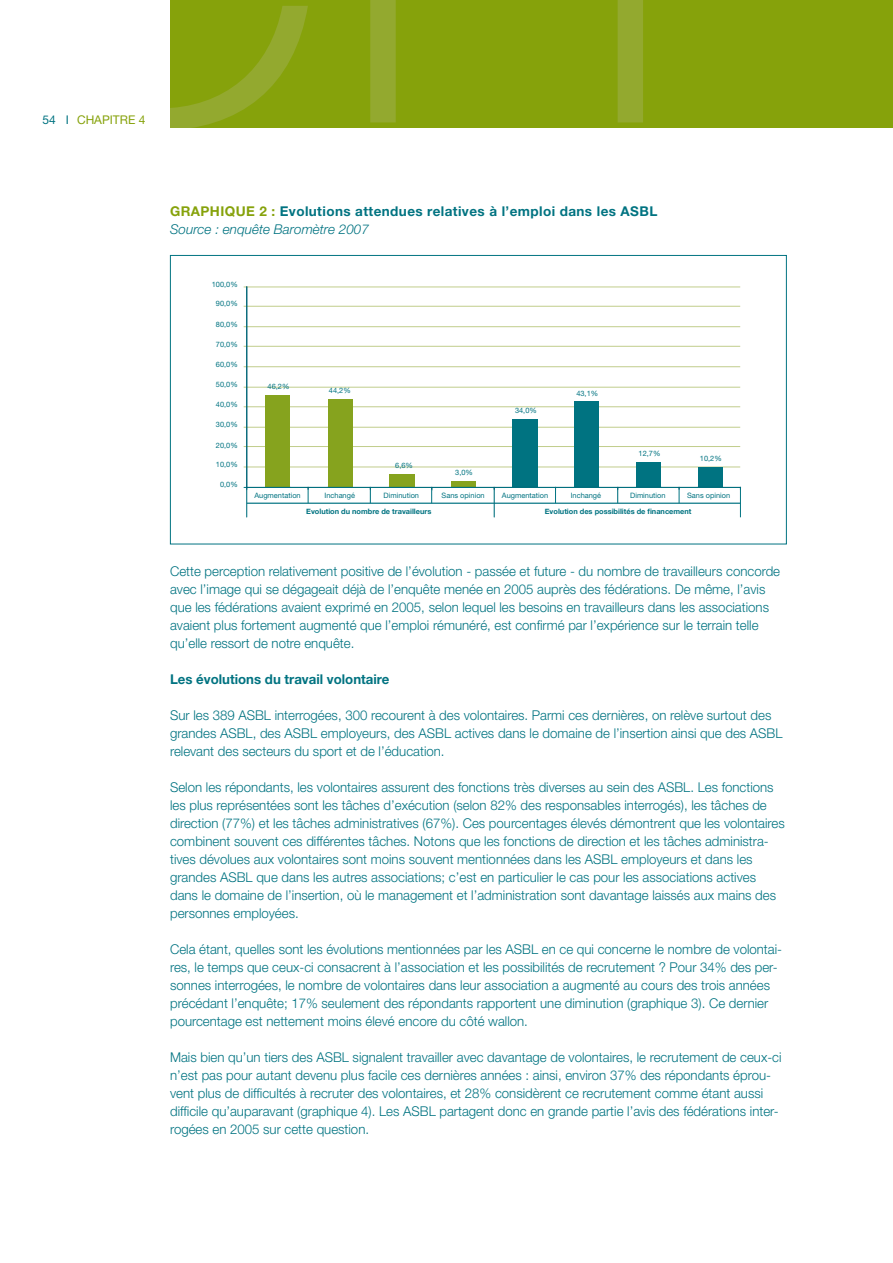
<style>
.page{position:relative;width:893px;height:1263px;background:#fff}
.page>*{position:absolute;margin:0;border:0;box-sizing:border-box;transform-origin:0 0}
.t1{font:300 13.5px/18px "Helvetica Neue";color:#007381}
.t2{font:700 13.5px/18px "Helvetica Neue";letter-spacing:.03em;color:#007381}
.t3{font:700 13.5px "Helvetica Neue";color:#007381}
.t4{font:700 13.5px "Helvetica Neue";color:#86a20b}
.t5{font:12px "Helvetica Neue";color:#86a20b}
.t6{font:7.35px "Helvetica Neue";color:#007381}
.t7{font:700 7.35px "Helvetica Neue";color:#007381}
.s1{color:#007381}
.s2{color:#86a20b}
.s3{font-weight:300;font-style:italic}
</style>
<div class="page">
<div style="left:170px;top:0;width:723px;height:128px;background:#86a20b"></div>
<svg style="left:170px;top:6px;width:138px;height:122px"></svg>
<svg style="left:370px;top:0;width:273px;height:122px"></svg>
<hr style="left:244px;top:467px;width:496px;height:1px;background:#c1cd8c">
<hr style="left:244px;top:446px;width:496px;height:1px;background:#c1cd8c">
<hr style="left:244px;top:427px;width:496px;height:1px;background:#c1cd8c">
<hr style="left:244px;top:406px;width:496px;height:1px;background:#c1cd8c">
<hr style="left:244px;top:387px;width:496px;height:1px;background:#c1cd8c">
<hr style="left:244px;top:366px;width:496px;height:1px;background:#c1cd8c">
<hr style="left:244px;top:346px;width:496px;height:1px;background:#c1cd8c">
<hr style="left:244px;top:326px;width:496px;height:1px;background:#c1cd8c">
<hr style="left:244px;top:306px;width:496px;height:1px;background:#c1cd8c">
<hr style="left:244px;top:287px;width:496px;height:1px;background:#c1cd8c">
<hr style="left:247px;top:503px;width:493px;height:1px;background:#007381">
<div style="left:265px;top:395px;width:25px;height:92px;background:#86a31e"></div>
<div style="left:328px;top:399px;width:24px;height:88px;background:#86a31e"></div>
<div style="left:389px;top:474px;width:25px;height:13px;background:#86a31e"></div>
<div style="left:451px;top:481px;width:24px;height:6px;background:#86a31e"></div>
<div style="left:513px;top:419px;width:25px;height:68px;background:#007381"></div>
<div style="left:574px;top:401px;width:25px;height:86px;background:#007381"></div>
<div style="left:636px;top:462px;width:25px;height:25px;background:#007381"></div>
<div style="left:698px;top:467px;width:25px;height:20px;background:#007381"></div>
<hr style="left:246px;top:287px;width:1px;height:200px;background:#007381">
<hr style="left:247px;top:487px;width:493px;height:1px;background:#007381">
<svg style="left:308px;top:487px;width:1px;height:16px"></svg>
<svg style="left:370px;top:488px;width:1px;height:15px"></svg>
<svg style="left:431px;top:488px;width:1px;height:15px"></svg>
<svg style="left:555px;top:488px;width:1px;height:15px"></svg>
<svg style="left:617px;top:487px;width:1px;height:16px"></svg>
<svg style="left:679px;top:487px;width:1px;height:16px"></svg>
<hr style="left:246px;top:487px;width:1px;height:30px;background:#007381">
<hr style="left:740px;top:487px;width:1px;height:30px;background:#007381">
<hr style="left:494px;top:487px;width:1px;height:30px;background:#007381">
<div style="left:170px;top:255px;width:617px;height:289px;border:1px solid #007381"></div>
<p class="t5" style="left:43px;top:113px;width:104px"><span class="s1">54 I</span> chapitre 4</p>
<p class="t2" style="left:170px;top:202px;width:489px;text-indent:89px"><span class="s2">2 :</span> Evolutions attendues relatives à l’emploi dans les ASBL<br><span class="s3">Source : enquête Baromètre 2007</span></p>
<p class="t4" style="left:170px;top:203px;width:50px">Graphique</p>
<p class="t6" style="left:212px;top:280px;width:27px">100,0%</p>
<p class="t6" style="left:216px;top:299px;width:23px">90,0%</p>
<p class="t6" style="left:216px;top:320px;width:23px">80,0%</p>
<p class="t6" style="left:216px;top:340px;width:23px">70,0%</p>
<p class="t6" style="left:216px;top:360px;width:23px">60,0%</p>
<p class="t6" style="left:216px;top:380px;width:23px">50,0%</p>
<p class="t6" style="left:216px;top:400px;width:23px">40,0%</p>
<p class="t6" style="left:216px;top:420px;width:23px">30,0%</p>
<p class="t6" style="left:216px;top:440px;width:23px">20,0%</p>
<p class="t6" style="left:216px;top:460px;width:23px">10,0%</p>
<p class="t6" style="left:220px;top:480px;width:19px">0,0%</p>
<p class="t6" style="left:268px;top:382px;width:23px">46,2%</p>
<p class="t6" style="left:329px;top:386px;width:23px">44,2%</p>
<p class="t6" style="left:395px;top:461px;width:19px">6,6%</p>
<p class="t6" style="left:455px;top:468px;width:19px">3,0%</p>
<p class="t6" style="left:515px;top:406px;width:23px">34,0%</p>
<p class="t6" style="left:576px;top:388px;width:23px">43,1%</p>
<p class="t6" style="left:639px;top:449px;width:23px">12,7%</p>
<p class="t6" style="left:700px;top:454px;width:23px">10,2%</p>
<p class="t6" style="left:254px;top:491px;width:48px">Augmentation</p>
<p class="t6" style="left:324px;top:491px;width:32px">Inchangé</p>
<p class="t6" style="left:384px;top:491px;width:37px">Diminution</p>
<p class="t6" style="left:442px;top:491px;width:45px">Sans opinion</p>
<p class="t6" style="left:502px;top:491px;width:48px">Augmentation</p>
<p class="t6" style="left:571px;top:491px;width:32px">Inchangé</p>
<p class="t6" style="left:630px;top:491px;width:37px">Diminution</p>
<p class="t6" style="left:687px;top:491px;width:45px">Sans opinion</p>
<p class="t7" style="left:306px;top:507px;width:127px">Evolution du nombre de travailleurs</p>
<p class="t7" style="left:545px;top:507px;width:148px">Evolution des possibilités de financement</p>
<p class="t1" style="left:170px;top:562px;width:611px">Cette perception relativement positive de l’évolution - passée et future - du nombre de travailleurs concorde avec l’image qui se dégageait déjà de l’enquête menée en 2005 auprès des fédérations. De même, l’avis que les fédérations avaient exprimé en 2005, selon lequel les besoins en travailleurs dans les associations avaient plus fortement augmenté que l’emploi rémunéré, est confirmé par l’expérience sur le terrain telle qu’elle ressort de notre enquête.</p>
<p class="t3" style="left:170px;top:671px;width:221px">Les évolutions du travail volontaire</p>
<p class="t1" style="left:170px;top:706px;width:614px">Sur les 389 ASBL interrogées, 300 recourent à des volontaires. Parmi ces dernières, on relève surtout des grandes ASBL, des ASBL employeurs, des ASBL actives dans le domaine de l’insertion ainsi que des ASBL relevant des secteurs du sport et de l’éducation.</p>
<p class="t1" style="left:170px;top:778px;width:616px">Selon les répondants, les volontaires assurent des fonctions très diverses au sein des ASBL. Les fonctions les plus représentées sont les tâches d’exécution (selon 82% des responsables interrogés), les tâches de direction (77%) et les tâches administratives (67%). Ces pourcentages élevés démontrent que les volontaires combinent souvent ces différentes tâches. Notons que les fonctions de direction et les tâches administra&shy;tives dévolues aux volontaires sont moins souvent mentionnées dans les ASBL employeurs et dans les grandes ASBL que dans les autres associations; c’est en particulier le cas pour les associations actives dans le domaine de l’insertion, où le management et l’administration sont davantage laissés aux mains des personnes employées.</p>
<p class="t1" style="left:170px;top:940px;width:613px">Cela étant, quelles sont les évolutions mentionnées par les ASBL en ce qui concerne le nombre de volontai&shy;res, le temps que ceux-ci consacrent à l’association et les possibilités de recrutement ? Pour 34% des per&shy;sonnes interrogées, le nombre de volontaires dans leur association a augmenté au cours des trois années précédant l’enquête; 17% seulement des répondants rapportent une diminution (graphique 3). Ce dernier pourcentage est nettement moins élevé encore du côté wallon.</p>
<p class="t1" style="left:170px;top:1048px;width:613px">Mais bien qu’un tiers des ASBL signalent travailler avec davantage de volontaires, le recrutement de ceux-ci n’est pas pour autant devenu plus facile ces dernières années : ainsi, environ 37% des répondants éprou&shy;vent plus de difficultés à recruter des volontaires, et 28% considèrent ce recrutement comme étant aussi difficile qu’auparavant (graphique 4). Les ASBL partagent donc en grande partie l’avis des fédérations inter&shy;rogées en 2005 sur cette question.</p>
</div>
